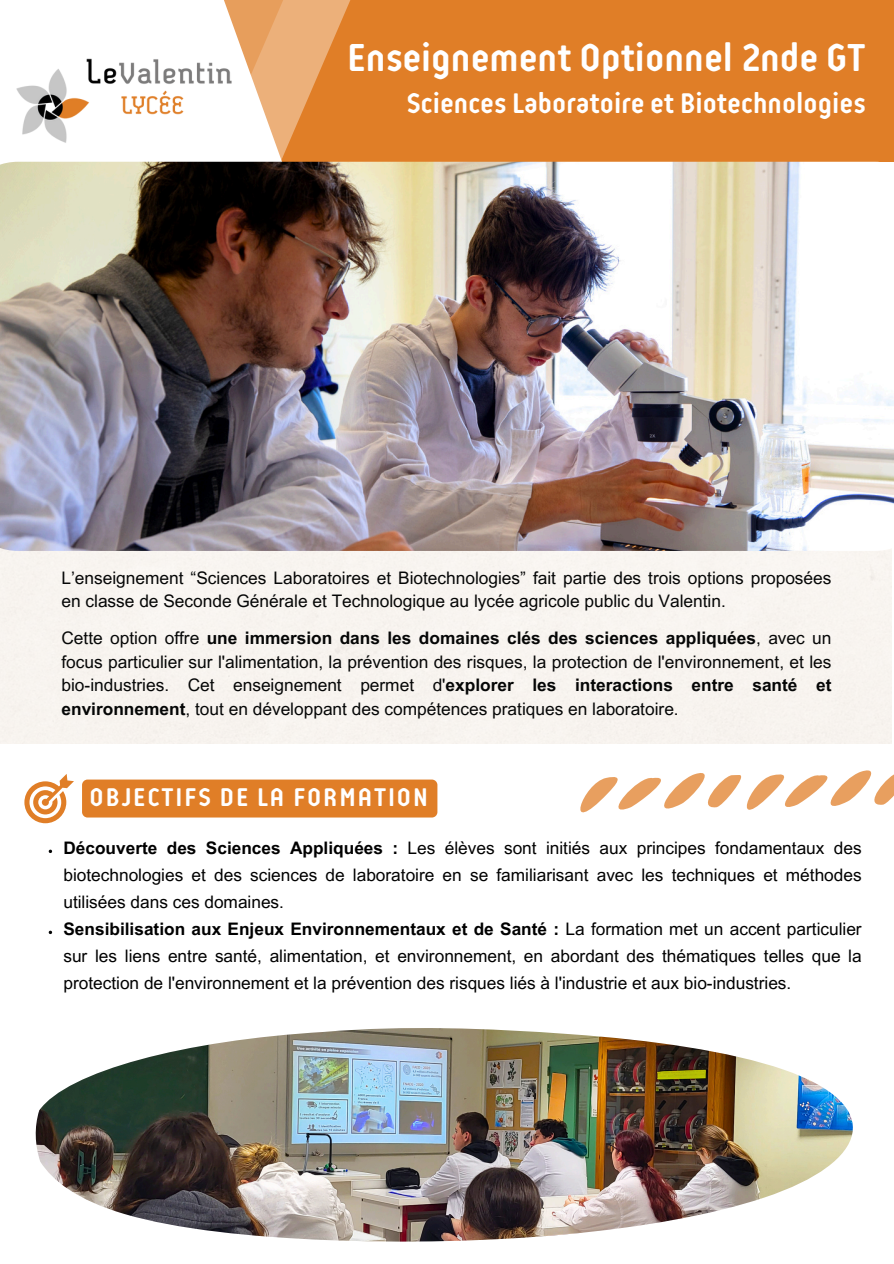
<style>
.page{position:relative;width:894px;height:1264px;background:#fff}
.page>*{position:absolute;margin:0;border:0;box-sizing:border-box;transform-origin:0 0}
.t1{font:700 41.1px "Reso";color:#fff}
.t2{font:700 30px "Reso";color:#fff}
.t3{font:700 27px "Reso";letter-spacing:.07em;color:#fff}
.t4{font:17.25px/23.7px "Arial MT Pro";color:#050606}
.t5{font:17.25px/27px "Arial MT Pro";color:#000;text-align:justify}
.s1{font-weight:700}
</style>
<div class="page">
<div style="left:0;top:220px;width:893px;height:524px;background:#f8f4ef"></div>
<div style="left:0;top:0;width:893px;height:162px;background:#e07e27"></div>
<div style="left:0;top:0;width:215px;height:169px;background:#fff"></div>
<svg style="left:161px;top:0;width:193px;height:162px"></svg>
<img style="left:0;top:162px;width:893px;height:389px">
<img style="left:16px;top:45px;width:220px;height:112px">
<svg style="left:24px;top:774px;width:50px;height:49px"></svg>
<img style="left:36px;top:1028px;width:816px;height:213px">
<svg style="left:49px;top:849px;width:3px;height:4px"></svg>
<div style="left:82px;top:779px;width:355px;height:38px;background:#e07e27;border-radius:6px"></div>
<svg style="left:580px;top:770px;width:313px;height:42px"></svg>
<p class="t1" style="left:347px;top:37px;width:520px">Enseignement Optionnel 2nde GT</p>
<p class="t2" style="left:406px;top:88px;width:460px">Sciences Laboratoire et Biotechnologies</p>
<h2 class="t4" style="left:61px;top:568px;width:771px">L’enseignement “Sciences Laboratoires et Biotechnologies” fait partie des trois options proposées en classe de Seconde Générale et Technologique au lycée agricole public du Valentin.</h2>
<p class="t4" style="left:61px;top:628px;width:771px;text-align:justify">Cette option offre <span class="s1">une immersion dans les domaines clés des sciences appliquées</span>, avec un focus particulier sur l'alimentation, la prévention des risques, la protection de l'environnement, et les bio-industries. Cet enseignement permet d'<span class="s1">explorer les interactions entre santé et environnement</span>, tout en développant des compétences pratiques en laboratoire.</p>
<p class="t3" style="left:90px;top:783px;width:340px">OBJECTIFS DE LA FORMATION</p>
<p class="t5" style="left:63px;top:836px;width:799px"><span class="s1">Découverte des Sciences Appliquées :</span> Les élèves sont initiés aux principes fondamentaux des biotechnologies et des sciences de laboratoire en se familiarisant avec les techniques et méthodes utilisées dans ces domaines.</p>
<p class="t5" style="left:63px;top:917px;width:799px"><span class="s1">Sensibilisation aux Enjeux Environnementaux et de Santé :</span> La formation met un accent particulier sur les liens entre santé, alimentation, et environnement, en abordant des thématiques telles que la protection de l'environnement et la prévention des risques liés à l'industrie et aux bio-industries.</p>
</div>
